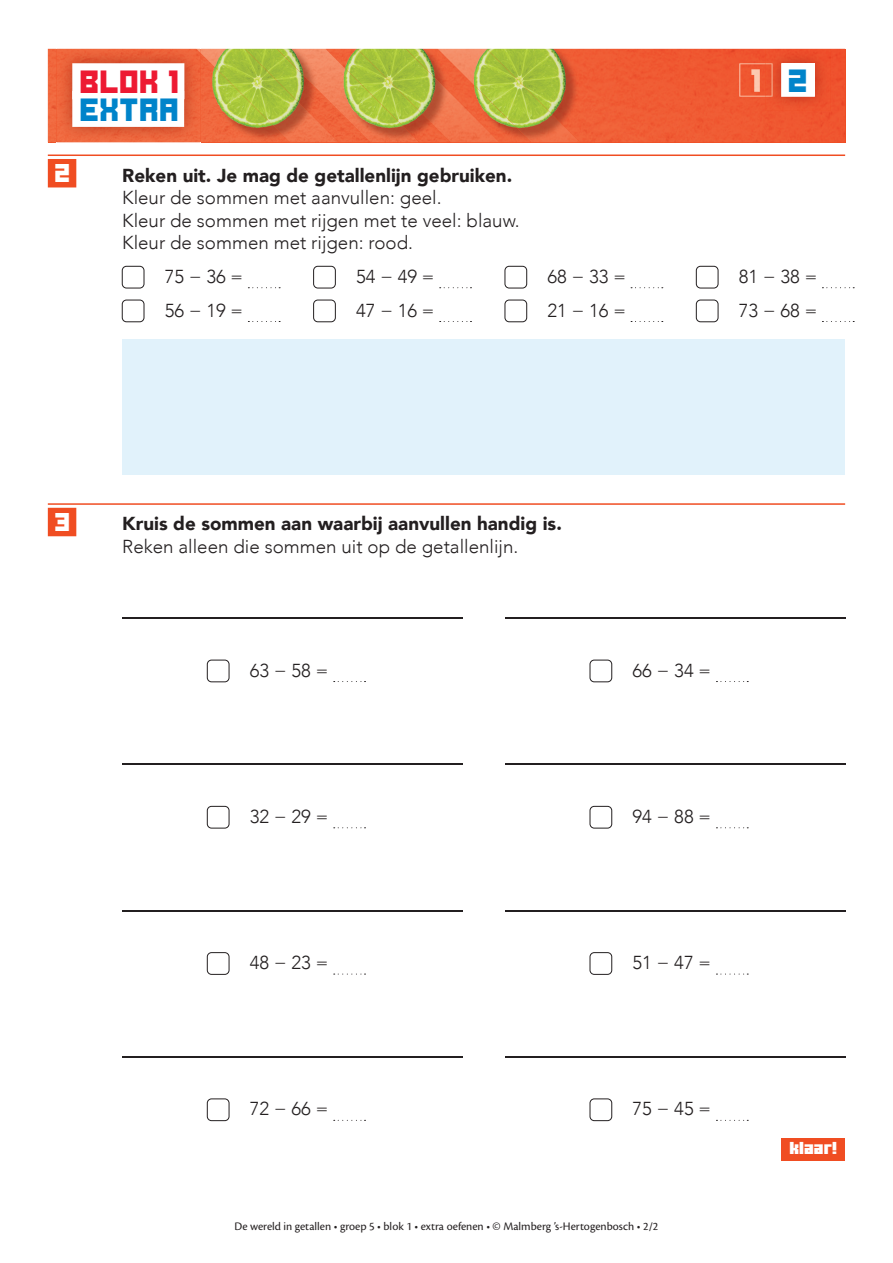
<style>
.page{position:relative;width:893px;height:1263px;background:#fff}
.page>*{position:absolute;margin:0;border:0;box-sizing:border-box;transform-origin:0 0}
.t1{font:22.5px "Ode to Idle Gaming";letter-spacing:.01em;color:#0084ca}
.t2{font:22.5px "Ode to Idle Gaming";color:#ed1a33}
.t3{font:300 18.75px/33.8px "Avenir";color:#231f20}
.t4{font:900 18.75px "Avenir";color:#231f20}
.t5{font:18px "Ode to Idle Gaming";color:#fff}
.t6{font:12.3px "Minercraftory";letter-spacing:.01em;color:#fff}
.t7{font:12px "Cronos Pro";color:#231f20}
</style>
<div class="page">
<div style="left:760px;top:49px;width:85px;height:93px;background:#ef552f"></div>
<img style="left:48px;top:49px;width:712px;height:93px">
<img style="left:56px;top:48px;width:144px;height:95px">
<img style="left:56px;top:49px;width:144px;height:1px">
<svg style="left:196px;top:49px;width:4px;height:4px"></svg>
<div style="left:72px;top:63px;width:112px;height:36px;background:#fff"></div>
<div style="left:72px;top:91px;width:112px;height:36px;background:#fff"></div>
<img style="left:739px;top:63px;width:26px;height:34px">
<img style="left:751px;top:69px;width:9px;height:23px">
<img style="left:765px;top:49px;width:66px;height:62px">
<div style="left:782px;top:64px;width:32px;height:32px;background:#fff"></div>
<div style="left:781px;top:63px;width:34px;height:34px;border:1px solid #fff"></div>
<div style="left:781px;top:1138px;width:64px;height:22px;background:#f04d22"></div>
<hr style="left:48px;top:154px;width:797px;height:2px;background:#f04d22">
<div style="left:48px;top:159px;width:28px;height:28px;background:#f04d22"></div>
<hr style="left:48px;top:503px;width:797px;height:2px;background:#f04d22">
<div style="left:48px;top:508px;width:28px;height:28px;background:#f04d22"></div>
<div style="left:122px;top:266px;width:22px;height:22px;border:1px solid #231f20;border-radius:4px"></div>
<svg style="left:248px;top:287px;width:32px;height:1px"></svg>
<div style="left:122px;top:300px;width:22px;height:22px;border:1px solid #231f20;border-radius:4px"></div>
<svg style="left:248px;top:321px;width:32px;height:1px"></svg>
<div style="left:313px;top:266px;width:23px;height:22px;border:1px solid #231f20;border-radius:4px"></div>
<svg style="left:440px;top:287px;width:31px;height:1px"></svg>
<div style="left:313px;top:300px;width:23px;height:22px;border:1px solid #231f20;border-radius:4px"></div>
<svg style="left:440px;top:321px;width:31px;height:1px"></svg>
<div style="left:505px;top:266px;width:22px;height:22px;border:1px solid #231f20;border-radius:4px"></div>
<svg style="left:631px;top:287px;width:32px;height:1px"></svg>
<div style="left:505px;top:300px;width:22px;height:22px;border:1px solid #231f20;border-radius:4px"></div>
<svg style="left:631px;top:321px;width:32px;height:1px"></svg>
<div style="left:696px;top:266px;width:22px;height:22px;border:1px solid #231f20;border-radius:4px"></div>
<svg style="left:822px;top:287px;width:32px;height:1px"></svg>
<div style="left:696px;top:300px;width:22px;height:22px;border:1px solid #231f20;border-radius:4px"></div>
<svg style="left:822px;top:321px;width:32px;height:1px"></svg>
<div style="left:122px;top:339px;width:723px;height:135px;background:#e1f2fb"></div>
<hr style="left:122px;top:617px;width:340px;height:2px;background:#231f20">
<hr style="left:505px;top:617px;width:340px;height:2px;background:#231f20">
<div style="left:207px;top:660px;width:22px;height:22px;border:1px solid #231f20;border-radius:4px"></div>
<svg style="left:334px;top:681px;width:32px;height:1px"></svg>
<div style="left:590px;top:660px;width:22px;height:22px;border:1px solid #231f20;border-radius:4px"></div>
<svg style="left:716px;top:681px;width:32px;height:1px"></svg>
<hr style="left:122px;top:764px;width:340px;height:1px;background:#231f20">
<hr style="left:505px;top:764px;width:340px;height:1px;background:#231f20">
<div style="left:207px;top:806px;width:22px;height:22px;border:1px solid #231f20;border-radius:4px"></div>
<svg style="left:334px;top:827px;width:32px;height:1px"></svg>
<div style="left:590px;top:806px;width:22px;height:22px;border:1px solid #231f20;border-radius:4px"></div>
<svg style="left:716px;top:827px;width:32px;height:1px"></svg>
<hr style="left:122px;top:910px;width:340px;height:1px;background:#231f20">
<hr style="left:505px;top:910px;width:340px;height:1px;background:#231f20">
<div style="left:207px;top:952px;width:22px;height:23px;border:1px solid #231f20;border-radius:4px"></div>
<svg style="left:334px;top:974px;width:32px;height:1px"></svg>
<div style="left:590px;top:952px;width:22px;height:23px;border:1px solid #231f20;border-radius:4px"></div>
<svg style="left:716px;top:974px;width:32px;height:1px"></svg>
<hr style="left:122px;top:1056px;width:340px;height:2px;background:#231f20">
<hr style="left:505px;top:1056px;width:340px;height:2px;background:#231f20">
<div style="left:207px;top:1098px;width:22px;height:23px;border:1px solid #231f20;border-radius:4px"></div>
<svg style="left:334px;top:1120px;width:32px;height:1px"></svg>
<div style="left:590px;top:1098px;width:22px;height:23px;border:1px solid #231f20;border-radius:4px"></div>
<svg style="left:716px;top:1120px;width:32px;height:1px"></svg>
<p class="t2" style="left:81px;top:72px;width:101px">BLOK 1</p>
<p class="t1" style="left:81px;top:100px;width:101px">EXTRA</p>
<p class="t1" style="left:789px;top:71px;width:21px">2</p>
<p class="t5" style="left:55px;top:166px;width:17px">2</p>
<p class="t4" style="left:122px;top:159px;width:391px">Reken uit. Je mag de getallenlijn gebruiken.</p>
<p class="t3" style="left:122px;top:186px;width:399px;line-height:22.5px">Kleur de sommen met aanvullen: geel.<br>Kleur de sommen met rijgen met te veel: blauw.<br>Kleur de sommen met rijgen: rood.</p>
<p class="t3" style="left:165px;top:259px;width:80px">75 − 36 =<br>56 − 19 =</p>
<p class="t3" style="left:356px;top:259px;width:80px">54 − 49 =<br>47 − 16 =</p>
<p class="t3" style="left:547px;top:259px;width:80px">68 − 33 =<br>21 − 16 =</p>
<p class="t3" style="left:739px;top:259px;width:80px">81 − 38 =<br>73 − 68 =</p>
<p class="t5" style="left:55px;top:514px;width:17px">3</p>
<p class="t4" style="left:122px;top:508px;width:441px">Kruis de sommen aan waarbij aanvullen handig is.</p>
<p class="t3" style="left:122px;top:529px;width:398px">Reken alleen die sommen uit op de getallenlijn.</p>
<p class="t3" style="left:250px;top:653px;width:80px">63 − 58 =</p>
<p class="t3" style="left:632px;top:653px;width:80px">66 − 34 =</p>
<p class="t3" style="left:250px;top:799px;width:80px">32 − 29 =</p>
<p class="t3" style="left:632px;top:799px;width:80px">94 − 88 =</p>
<p class="t3" style="left:250px;top:946px;width:80px">48 − 23 =</p>
<p class="t3" style="left:632px;top:946px;width:80px">51 − 47 =</p>
<p class="t3" style="left:250px;top:1092px;width:80px">72 − 66 =</p>
<p class="t3" style="left:632px;top:1092px;width:80px">75 − 45 =</p>
<p class="t7" style="left:234px;top:1219px;width:425px">De wereld in getallen • groep 5 • blok 1 • extra oefenen • © Malmberg ’s-Hertogenbosch • 2/2</p>
<p class="t6" style="left:789px;top:1138px;width:49px">klaar!</p>
</div>
